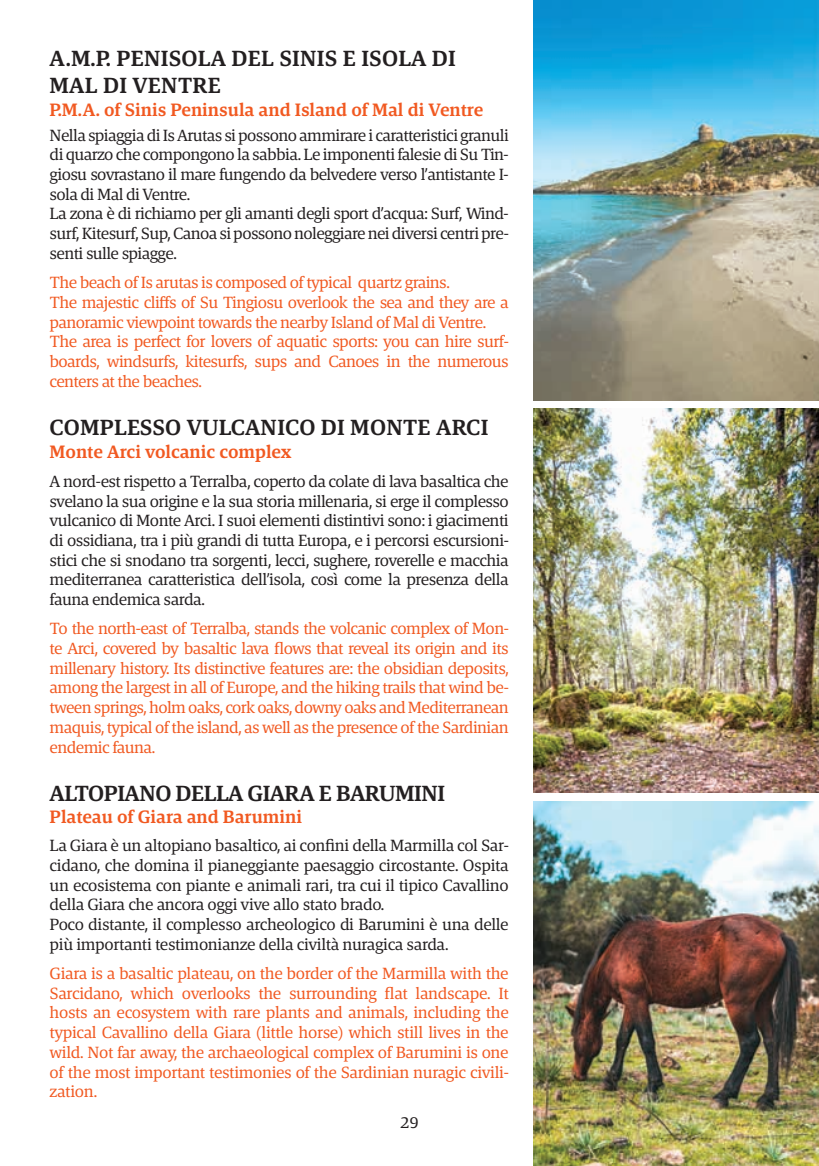
<style>
.page{position:relative;width:819px;height:1166px;background:#fff}
.page>*{position:absolute;margin:0;border:0;box-sizing:border-box;transform-origin:0 0}
.t1{font:600 22.4px/26.9px "Askan";letter-spacing:-.005em;color:#231f20}
.t2{font:600 22.4px "Askan";letter-spacing:-.025em;color:#231f20}
.t3{font:600 18.38px "Askan";letter-spacing:-.005em;color:#f15921}
.t4{font:16.62px/19.6px "Askan";letter-spacing:-.035em;color:#231f20}
.t5{font:16.62px/19.6px "Askan";letter-spacing:-.035em;color:#f15921;text-align:justify}
</style>
<div class="page">
<img style="left:533px;top:0;width:286px;height:400px">
<img style="left:533px;top:409px;width:286px;height:383px">
<img style="left:533px;top:802px;width:286px;height:364px">
<h1 class="t1" style="left:50px;top:45px;width:408px">A.M.P. PENISOLA DEL SINIS E ISOLA DI<br>MAL DI VENTRE</h1>
<p class="t3" style="left:50px;top:98px;width:435px">P.M.A. of Sinis Peninsula and Island of Mal di Ventre</p>
<p class="t4" style="left:50px;top:125px;width:460px">Nella spiaggia di Is Arutas si possono ammirare i caratteristici granuli di quarzo che compongono la sabbia. Le imponenti falesie di Su Tin&shy;giosu sovrastano il mare fungendo da belvedere verso l’antistante I&shy;sola di Mal di Ventre.<br>La zona è di richiamo per gli amanti degli sport d’acqua: Surf, Wind&shy;surf, Kitesurf, Sup, Canoa si possono noleggiare nei diversi centri pre&shy;senti sulle spiagge.</p>
<p class="t5" style="left:50px;top:273px;width:460px;text-align:left">The beach of Is arutas is composed of typical quartz grains.<br>The majestic cliffs of Su Tingiosu overlook the sea and they are a panoramic viewpoint towards the nearby Island of Mal di Ventre.<br>The area is perfect for lovers of aquatic sports: you can hire surf&shy;boards, windsurfs, kitesurfs, sups and Canoes in the numerous centers at the beaches.</p>
<h1 class="t1" style="left:50px;top:414px;width:440px">COMPLESSO VULCANICO DI MONTE ARCI</h1>
<p class="t3" style="left:50px;top:440px;width:243px">Monte Arci volcanic complex</p>
<p class="t4" style="left:50px;top:471px;width:460px;text-align:justify">A nord-est rispetto a Terralba, coperto da colate di lava basaltica che svelano la sua origine e la sua storia millenaria, si erge il complesso vulcanico di Monte Arci. I suoi elementi distintivi sono: i giacimenti di ossidiana, tra i più grandi di tutta Europa, e i percorsi escursioni&shy;stici che si snodano tra sorgenti, lecci, sughere, roverelle e macchia mediterranea caratteristica dell’isola, così come la presenza della fauna endemica sarda.</p>
<p class="t5" style="left:50px;top:619px;width:460px">To the north-east of Terralba, stands the volcanic complex of Mon&shy;te Arci, covered by basaltic lava flows that reveal its origin and its millenary history. Its distinctive features are: the obsidian deposits, among the largest in all of Europe, and the hiking trails that wind be&shy;tween springs, holm oaks, cork oaks, downy oaks and Mediterranean maquis, typical of the island, as well as the presence of the Sardinian endemic fauna.</p>
<h1 class="t2" style="left:50px;top:780px;width:397px">ALTOPIANO DELLA GIARA E BARUMINI</h1>
<p class="t3" style="left:50px;top:806px;width:254px">Plateau of Giara and Barumini</p>
<p class="t4" style="left:50px;top:836px;width:460px">La Giara è un altopiano basaltico, ai confini della Marmilla col Sar&shy;cidano, che domina il pianeggiante paesaggio circostante. Ospita un ecosistema con piante e animali rari, tra cui il tipico Cavallino della Giara che ancora oggi vive allo stato brado.<br>Poco distante, il complesso archeologico di Barumini è una delle più importanti testimonianze della civiltà nuragica sarda.</p>
<p class="t5" style="left:50px;top:964px;width:460px">Giara is a basaltic plateau, on the border of the Marmilla with the Sarcidano, which overlooks the surrounding flat landscape. It hosts an ecosystem with rare plants and animals, including the typical Cavallino della Giara (little horse) which still lives in the wild. Not far away, the archaeological complex of Barumini is one of the most important testimonies of the Sardinian nuragic civili&shy;zation.</p>
<p class="t4" style="left:400px;top:1112px;width:20px">29</p>
</div>
